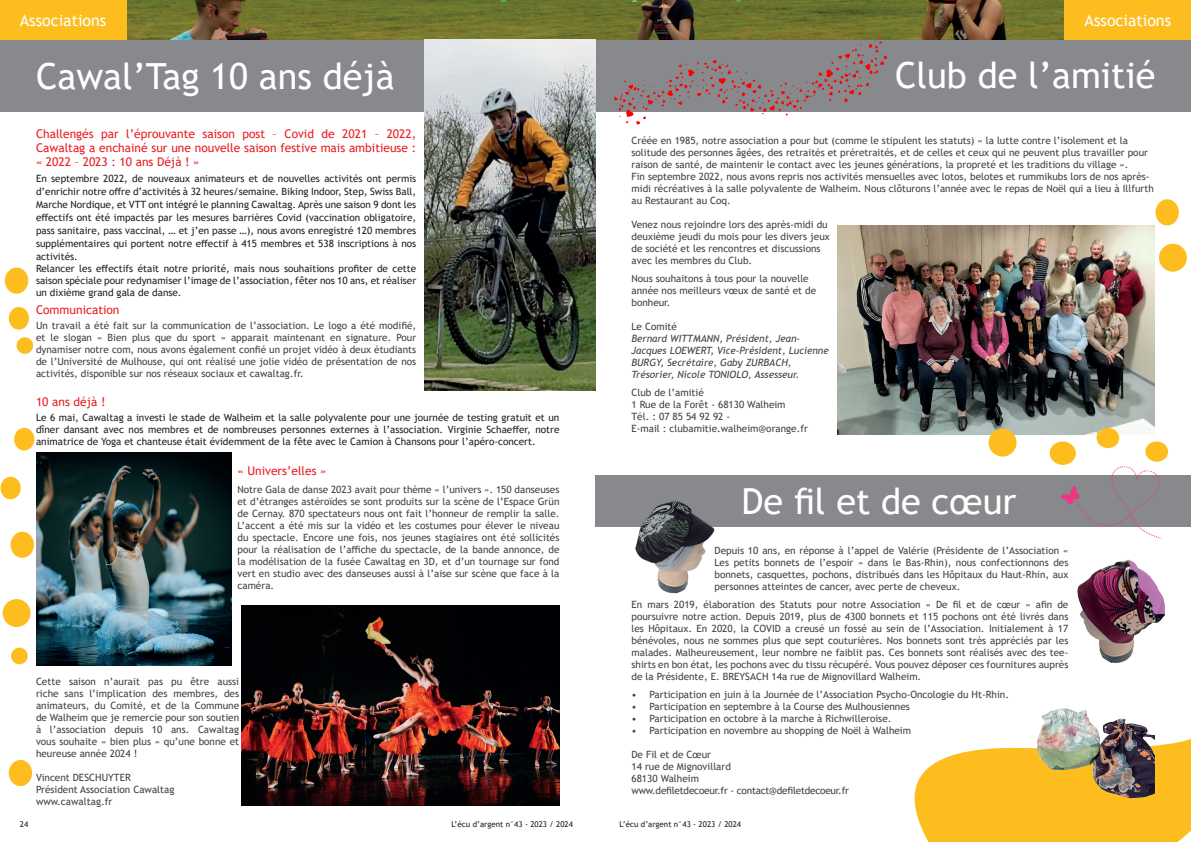
<style>
.page{position:relative;width:1191px;height:842px;background:#fff}
.page>*{position:absolute;margin:0;border:0;box-sizing:border-box;transform-origin:0 0}
.t1{font:36px "Trebuchet MS";color:#fff}
.t2{font:16px "Trebuchet MS";color:#fff}
.t3{font:12px/14px "Trebuchet MS";color:#eb1c22;text-align:justify}
.t4{font:10px/12px "Trebuchet MS";color:#434143;text-align:justify}
.t5{font:10px/13px "Trebuchet MS";color:#231f20;text-align:justify}
.t6{font:italic 10px/12px "Trebuchet MS";color:#434143}
.t7{font:10px/12px "Trebuchet MS";letter-spacing:-.02em;color:#434143}
.t8{font:8px "Trebuchet MS";color:#231f20}
</style>
<div class="page">
<div style="left:0;top:40px;width:1191px;height:72px;background:#87898c"></div>
<img style="left:837px;top:225px;width:318px;height:209px">
<img style="left:126px;top:0;width:938px;height:40px">
<img style="left:425px;top:40px;width:170px;height:350px">
<div style="left:11px;top:647px;width:17px;height:17px;background:#fdbd1f;border-radius:50%"></div>
<div style="left:16px;top:337px;width:17px;height:17px;background:#fdbd1f;border-radius:50%"></div>
<div style="left:2px;top:599px;width:29px;height:28px;background:#fdbd1f;border-radius:50%"></div>
<div style="left:1158px;top:244px;width:29px;height:28px;background:#fdbd1f;border-radius:50%"></div>
<div style="left:10px;top:532px;width:24px;height:26px;background:#fdbd1f;border-radius:50%"></div>
<div style="left:9px;top:760px;width:23px;height:26px;background:#fdbd1f;border-radius:50%"></div>
<div style="left:1155px;top:199px;width:24px;height:27px;background:#fdbd1f;border-radius:50%"></div>
<div style="left:5px;top:267px;width:23px;height:27px;background:#fdbd1f;border-radius:50%"></div>
<div style="left:0;top:477px;width:21px;height:22px;background:#fdbd1f;border-radius:50%"></div>
<div style="left:9px;top:307px;width:20px;height:23px;background:#fdbd1f;border-radius:50%"></div>
<div style="left:14px;top:428px;width:20px;height:23px;background:#fdbd1f;border-radius:50%"></div>
<div style="left:988px;top:428px;width:28px;height:29px;background:#fdbd1f;border-radius:50%"></div>
<div style="left:1049px;top:441px;width:27px;height:24px;background:#fdbd1f;border-radius:50%"></div>
<div style="left:1096px;top:428px;width:23px;height:20px;background:#fdbd1f;border-radius:50%"></div>
<div style="left:1145px;top:441px;width:23px;height:21px;background:#fdbd1f;border-radius:50%"></div>
<svg style="left:914px;top:735px;width:277px;height:107px;background:#fcc63f"></svg>
<div style="left:0;top:0;width:126px;height:40px;background:#fdbd1f"></div>
<div style="left:1064px;top:0;width:127px;height:40px;background:#fdbd1f"></div>
<div style="left:595px;top:476px;width:596px;height:51px;background:#87898c"></div>
<img style="left:242px;top:606px;width:317px;height:200px">
<img style="left:36px;top:453px;width:196px;height:212px">
<img style="left:1077px;top:559px;width:87px;height:104px">
<img style="left:635px;top:501px;width:80px;height:93px">
<img style="left:1031px;top:708px;width:123px;height:98px">
<svg style="left:1060px;top:466px;width:102px;height:73px"></svg>
<svg style="left:614px;top:40px;width:273px;height:85px"></svg>
<h2 class="t2" style="left:20px;top:10px;width:88px">Associations</h2>
<h2 class="t2" style="left:1084px;top:10px;width:88px">Associations</h2>
<h1 class="t1" style="left:36px;top:54px;width:360px">Cawal’Tag 10 ans déjà</h1>
<h1 class="t1" style="left:895px;top:53px;width:262px">Club de l’amitié</h1>
<p class="t3" style="left:36px;top:127px;width:382px">Challengés par l’éprouvante saison post – Covid de 2021 – 2022, Cawaltag a enchainé sur une nouvelle saison festive mais ambitieuse : « 2022 – 2023 : 10 ans Déjà ! »</p>
<p class="t5" style="left:36px;top:172px;width:382px">En septembre 2022, de nouveaux animateurs et de nouvelles activités ont permis d’enrichir notre offre d’activités à 32 heures/semaine. Biking Indoor, Step, Swiss Ball, Marche Nordique, et VTT ont intégré le planning Cawaltag. Après une saison 9 dont les effectifs ont été impactés par les mesures barrières Covid (vaccination obligatoire, pass sanitaire, pass vaccinal, … et j’en passe …), nous avons enregistré 120 membres supplémentaires qui portent notre effectif à 415 membres et 538 inscriptions à nos activités.</p>
<p class="t5" style="left:36px;top:263px;width:382px;line-height:12px">Relancer les effectifs était notre priorité, mais nous souhaitions profiter de cette saison spéciale pour redynamiser l’image de l’association, fêter nos 10 ans, et réaliser un dixième grand gala de danse.</p>
<p class="t3" style="left:36px;top:303px;width:85px">Communication</p>
<p class="t4" style="left:36px;top:319px;width:382px">Un travail a été fait sur la communication de l’association. Le logo a été modifié, et le slogan « Bien plus que du sport » apparait maintenant en signature. Pour dynamiser notre com, nous avons également confié un projet vidéo à deux étudiants de l’Université de Mulhouse, qui ont réalisé une jolie vidéo de présentation de nos activités, disponible sur nos réseaux sociaux et cawaltag.fr.</p>
<p class="t3" style="left:36px;top:395px;width:71px">10 ans déjà !</p>
<p class="t5" style="left:36px;top:412px;width:525px;line-height:12px">Le 6 mai, Cawaltag a investi le stade de Walheim et la salle polyvalente pour une journée de testing gratuit et un dîner dansant avec nos membres et de nombreuses personnes externes à l’association. Virginie Schaeffer, notre animatrice de Yoga et chanteuse était évidemment de la fête avec le Camion à Chansons pour l’apéro-concert.</p>
<p class="t3" style="left:237px;top:464px;width:90px">« Univers’elles »</p>
<p class="t4" style="left:237px;top:483px;width:323px">Notre Gala de danse 2023 avait pour thème « l’univers ». 150 danseuses et d’étranges astéroïdes se sont produits sur la scène de l’Espace Grün de Cernay. 870 spectateurs nous ont fait l’honneur de remplir la salle.<br>L’accent a été mis sur la vidéo et les costumes pour élever le niveau du spectacle. Encore une fois, nos jeunes stagiaires ont été sollicités pour la réalisation de l’affiche du spectacle, de la bande annonce, de la modélisation de la fusée Cawaltag en 3D, et d’un tournage sur fond vert en studio avec des danseuses aussi à l’aise sur scène que face à la caméra.</p>
<p class="t4" style="left:36px;top:675px;width:205px">Cette saison n’aurait pas pu être aussi riche sans l’implication des membres, des animateurs, du Comité, et de la Commune de Walheim que je remercie pour son soutien à l’association depuis 10 ans. Cawaltag vous souhaite « bien plus » qu’une bonne et heureuse année 2024 !</p>
<p class="t4" style="left:36px;top:771px;width:140px;text-align:left">Vincent DESCHUYTER<br>Président Association Cawaltag www.cawaltag.fr</p>
<p class="t4" style="left:631px;top:135px;width:524px;text-align:left">Créée en 1985, notre association a pour but (comme le stipulent les statuts) « la lutte contre l’isolement et la solitude des personnes âgées, des retraités et préretraités, et de celles et ceux qui ne peuvent plus travailler pour raison de santé, de maintenir le contact avec les jeunes générations, la propreté et les traditions du village ».<br>Fin septembre 2022, nous avons repris nos activités mensuelles avec lotos, belotes et rummikubs lors de nos après&shy;midi récréatives à la salle polyvalente de Walheim. Nous clôturons l’année avec le repas de Noël qui a lieu à Illfurth au Restaurant au Coq.</p>
<p class="t4" style="left:631px;top:219px;width:200px;text-align:left">Venez nous rejoindre lors des après-midi du deuxième jeudi du mois pour les divers jeux de société et les rencontres et discussions avec les membres du Club.</p>
<p class="t4" style="left:631px;top:272px;width:186px;text-align:left">Nous souhaitons à tous pour la nouvelle année nos meilleurs vœux de santé et de bonheur.</p>
<p class="t4" style="left:631px;top:320px;width:47px">Le Comité</p>
<p class="t6" style="left:631px;top:332px;width:199px">Bernard WITTMANN, Président, Jean-Jacques LOEWERT, Vice-Président, Lucienne BURGY, Secrétaire, Gaby ZURBACH, Trésorier, Nicole TONIOLO, Assesseur.</p>
<p class="t4" style="left:631px;top:386px;width:178px;text-align:left">Club de l’amitié<br>1 Rue de la Forêt - 68130 Walheim<br>Tél. : 07 85 54 92 92 -<br>E-mail : clubamitie.walheim@orange.fr</p>
<h1 class="t1" style="left:741px;top:479px;width:276px">De fil et de cœur</h1>
<p class="t4" style="left:714px;top:545px;width:355px">Depuis 10 ans, en réponse à l’appel de Valérie (Présidente de l’Association « Les petits bonnets de l’espoir » dans le Bas-Rhin), nous confectionnons des bonnets, casquettes, pochons, distribués dans les Hôpitaux du Haut-Rhin, aux personnes atteintes de cancer, avec perte de cheveux.</p>
<p class="t4" style="left:631px;top:598px;width:438px">En mars 2019, élaboration des Statuts pour notre Association « De fil et de cœur » afin de poursuivre notre action. Depuis 2019, plus de 4300 bonnets et 115 pochons ont été livrés dans les Hôpitaux. En 2020, la COVID a creusé un fossé au sein de l’Association. Initialement à 17 bénévoles, nous ne sommes plus que sept couturières. Nos bonnets sont très appréciés par les malades. Malheureusement, leur nombre ne faiblit pas. Ces bonnets sont réalisés avec des tee&shy;shirts en bon état, les pochons avec du tissu récupéré. Vous pouvez déposer ces fournitures auprès de la Présidente, E. BREYSACH 14a rue de Mignovillard Walheim.</p>
<p class="t4" style="left:631px;top:688px;width:379px">• Participation en juin à la Journée de l’Association Psycho-Oncologie du Ht-Rhin.</p>
<p class="t4" style="left:631px;top:700px;width:280px">• Participation en septembre à la Course des Mulhousiennes</p>
<p class="t4" style="left:631px;top:712px;width:261px">• Participation en octobre à la marche à Richwilleroise.</p>
<p class="t4" style="left:631px;top:724px;width:281px">• Participation en novembre au shopping de Noël à Walheim</p>
<p class="t7" style="left:631px;top:748px;width:219px">De Fil et de Cœur<br>14 rue de Mignovillard<br>68130 Walheim<br>www.defiletdecoeur.fr - contact@defiletdecoeur.fr</p>
<p class="t8" style="left:20px;top:819px;width:10px">24</p>
<p class="t8" style="left:451px;top:819px;width:123px">L’écu d’argent n°43 - 2023 / 2024</p>
<p class="t8" style="left:619px;top:819px;width:123px">L’écu d’argent n°43 - 2023 / 2024</p>
</div>
